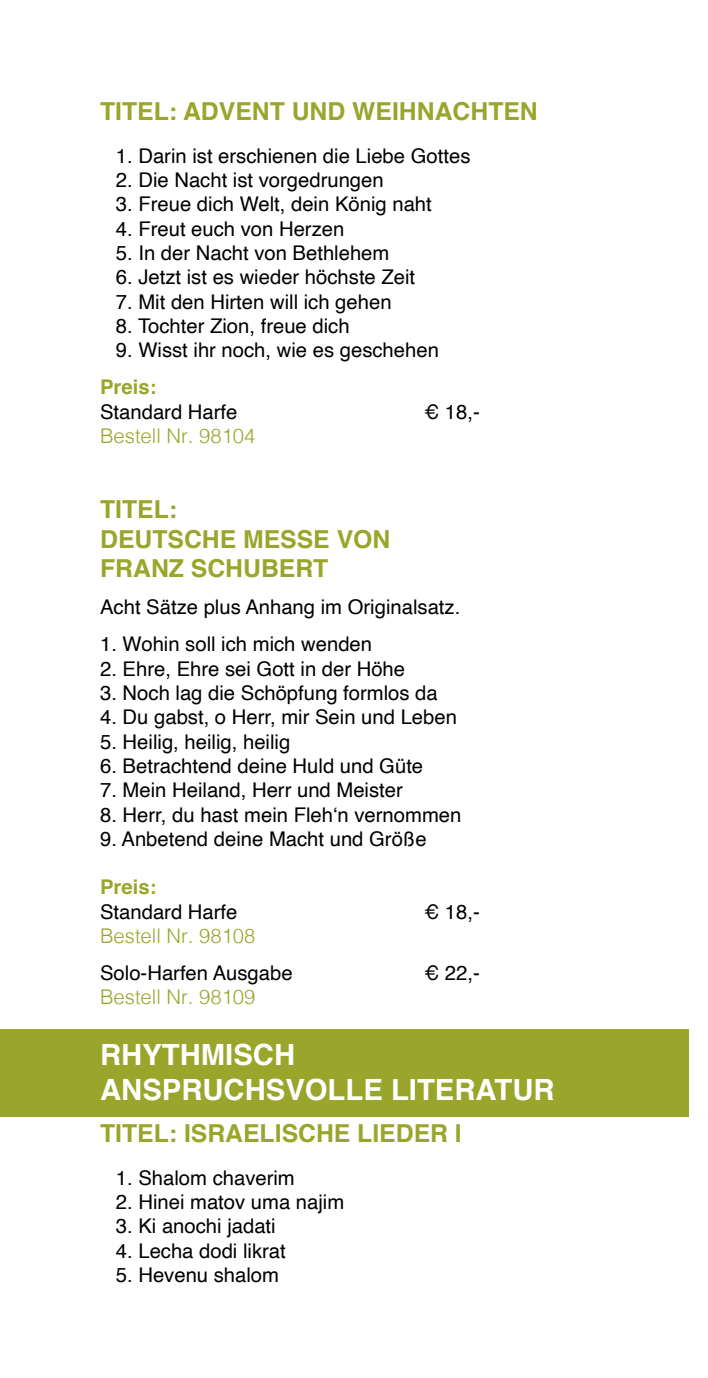
<style>
.page{position:relative;width:708px;height:1378px;background:#fff}
.page>*{position:absolute;margin:0;border:0;box-sizing:border-box;transform-origin:0 0}
.t1{font:700 29.25px/35.1px "Helvetica";color:#fff}
.t2{font:700 24.75px/29.7px "Helvetica";color:#9aa52b}
.t3{font:20.25px "Helvetica";color:#000}
.t4{font:300 20.25px "Helvetica";color:#9aa52b}
.t5{font:700 20.25px "Helvetica";color:#9aa52b}
</style>
<div class="page">
<div style="left:0;top:1029px;width:689px;height:87px;background:#9aa52b"></div>
<p class="t2" style="left:100px;top:97px;width:439px">TITEL: ADVENT UND WEIHNACHTEN</p>
<p class="t3" style="left:116px;top:140px;width:356px">1. Darin ist erschienen die Liebe Gottes</p>
<p class="t3" style="left:116px;top:164px;width:269px">2. Die Nacht ist vorgedrungen</p>
<p class="t3" style="left:116px;top:189px;width:317px">3. Freue dich Welt, dein König naht</p>
<p class="t3" style="left:116px;top:213px;width:230px">4. Freut euch von Herzen</p>
<p class="t3" style="left:116px;top:237px;width:275px">5. In der Nacht von Bethlehem</p>
<p class="t3" style="left:116px;top:262px;width:301px">6. Jetzt ist es wieder höchste Zeit</p>
<p class="t3" style="left:116px;top:286px;width:277px">7. Mit den Hirten will ich gehen</p>
<p class="t3" style="left:116px;top:310px;width:235px">8. Tochter Zion, freue dich</p>
<p class="t3" style="left:116px;top:335px;width:325px">9. Wisst ihr noch, wie es geschehen</p>
<p class="t5" style="left:100px;top:371px;width:58px">Preis:</p>
<p class="t3" style="left:100px;top:396px;width:139px">Standard Harfe</p>
<p class="t3" style="left:424px;top:396px;width:57px">€ 18,-</p>
<p class="t4" style="left:100px;top:418px;width:157px">Bestell Nr. 98104</p>
<p class="t2" style="left:100px;top:495px;width:292px">TITEL:<br>DEUTSCHE MESSE VON<br>FRANZ SCHUBERT</p>
<p class="t3" style="left:100px;top:591px;width:362px">Acht Sätze plus Anhang im Originalsatz.</p>
<p class="t3" style="left:100px;top:629px;width:273px">1. Wohin soll ich mich wenden</p>
<p class="t3" style="left:100px;top:653px;width:307px">2. Ehre, Ehre sei Gott in der Höhe</p>
<p class="t3" style="left:100px;top:677px;width:339px">3. Noch lag die Schöpfung formlos da</p>
<p class="t3" style="left:100px;top:701px;width:358px">4. Du gabst, o Herr, mir Sein und Leben</p>
<p class="t3" style="left:100px;top:726px;width:192px">5. Heilig, heilig, heilig</p>
<p class="t3" style="left:100px;top:750px;width:325px">6. Betrachtend deine Huld und Güte</p>
<p class="t3" style="left:100px;top:774px;width:304px">7. Mein Heiland, Herr und Meister</p>
<p class="t3" style="left:100px;top:799px;width:363px">8. Herr, du hast mein Fleh‘n vernommen</p>
<p class="t3" style="left:100px;top:823px;width:328px">9. Anbetend deine Macht und Größe</p>
<p class="t5" style="left:100px;top:871px;width:58px">Preis:</p>
<p class="t3" style="left:100px;top:896px;width:139px">Standard Harfe</p>
<p class="t3" style="left:424px;top:896px;width:57px">€ 18,-</p>
<p class="t4" style="left:100px;top:918px;width:157px">Bestell Nr. 98108</p>
<p class="t3" style="left:100px;top:957px;width:194px">Solo-Harfen Ausgabe</p>
<p class="t3" style="left:424px;top:957px;width:57px">€ 22,-</p>
<p class="t4" style="left:100px;top:980px;width:157px">Bestell Nr. 98109</p>
<h1 class="t1" style="left:100px;top:1037px;width:456px">RHYTHMISCH<br>ANSPRUCHSVOLLE LITERATUR</h1>
<p class="t2" style="left:100px;top:1119px;width:363px">TITEL: ISRAELISCHE LIEDER I</p>
<p class="t3" style="left:116px;top:1162px;width:180px">1. Shalom chaverim</p>
<p class="t3" style="left:116px;top:1186px;width:230px">2. Hinei matov uma najim</p>
<p class="t3" style="left:116px;top:1210px;width:161px">3. Ki anochi jadati</p>
<p class="t3" style="left:116px;top:1235px;width:171px">4. Lecha dodi likrat</p>
<p class="t3" style="left:116px;top:1259px;width:165px">5. Hevenu shalom</p>
</div>
